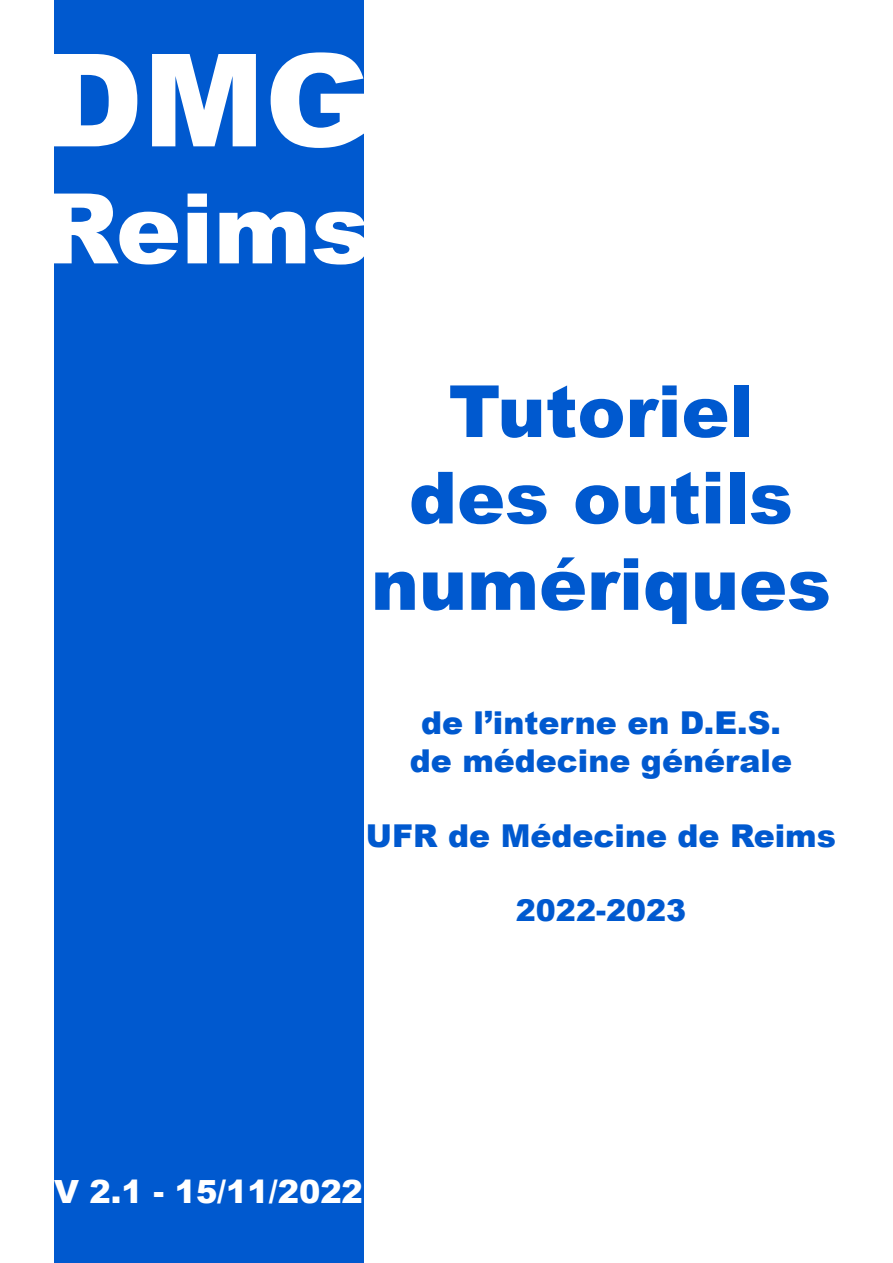
<style>
.page{position:relative;width:893px;height:1263px;background:#fff}
.page>*{position:absolute;margin:0;border:0;box-sizing:border-box;transform-origin:0 0}
.t1{font:900 129px "Arial";color:#fff}
.t2{font:900 97.5px "Arial";color:#fff}
.t3{font:900 72px/86.4px "Arial";color:#0059cf;text-align:center}
.t4{font:900 31.95px "Arial";color:#fff}
.t5{font:900 31.5px/37.8px "Arial";color:#0059cf;text-align:center}
.t6{font:900 30px "Arial";color:#0059cf}
</style>
<div class="page">
<div style="left:54px;top:0;width:309px;height:1263px;background:#0059cf"></div>
<h1 class="t1" style="left:43px;top:7px;width:331px">DMG</h1>
<h2 class="t2" style="left:43px;top:158px;width:329px">Reims</h2>
<h3 class="t3" style="left:371px;top:366px;width:462px">Tutoriel des outils numériques</h3>
<p class="t5" style="left:410px;top:703px;width:384px">de l’interne en D.E.S. de médecine générale</p>
<p class="t5" style="left:366px;top:816px;width:472px">UFR de Médecine de Reims</p>
<p class="t4" style="left:54px;top:1169px;width:310px">V 2.1 - 15/11/2022</p>
<p class="t6" style="left:516px;top:889px;width:172px">2022-2023</p>
</div>
